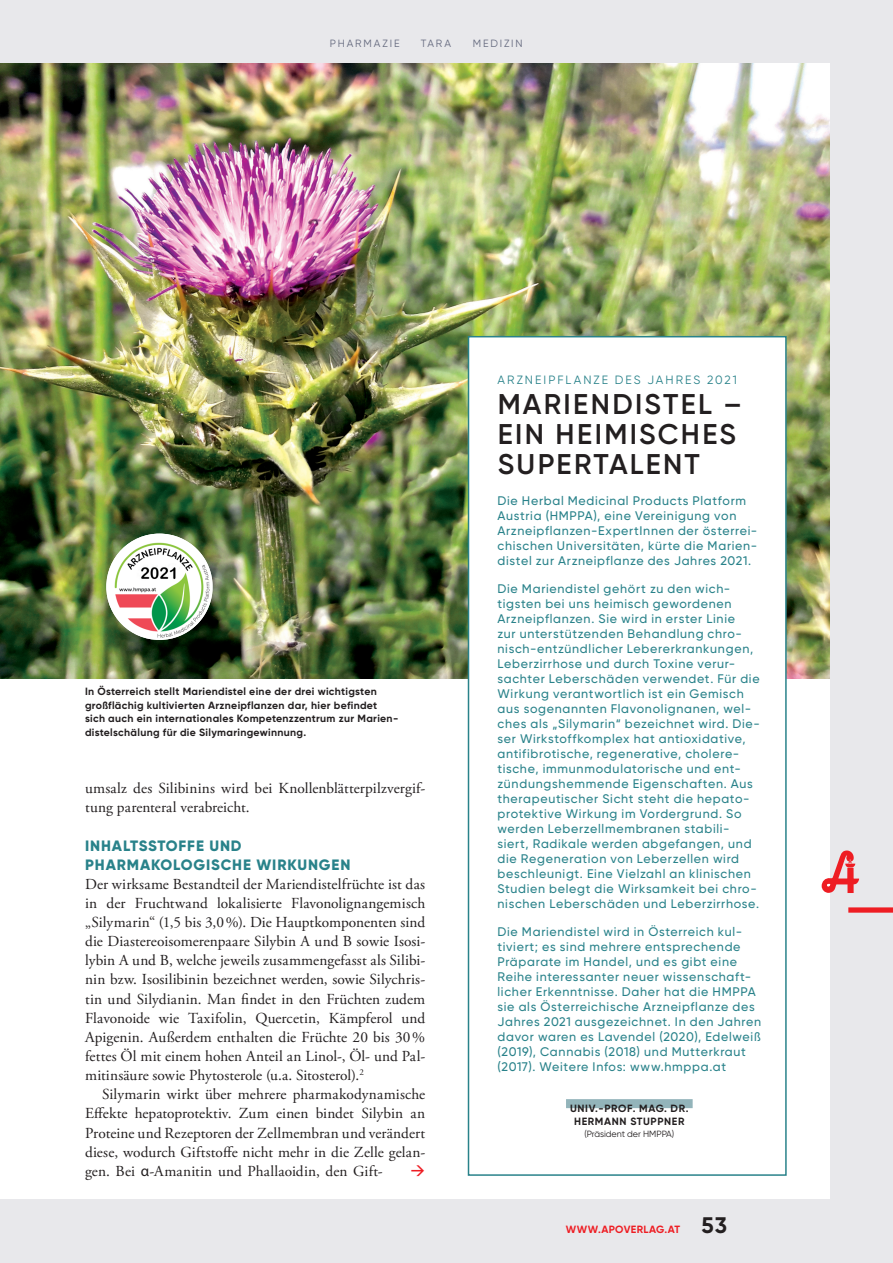
<style>
.page{position:relative;width:893px;height:1263px;background:#e8e8eb}
.page>*{position:absolute;margin:0;border:0;box-sizing:border-box;transform-origin:0 0}
.BOX_Light_Headline{font:600 28.5px/30px "Gilroy";letter-spacing:.08em;color:#231f20}
.t1{font:700 22.5px "Gilroy";color:#231f20}
.t2{font:500 18px "Gilroy";color:#ee1d23}
.Fließtext{font:15.3px/19.2px "Adobe Garamond Pro";letter-spacing:.005em;color:#231f20;text-align:justify}
.Zwischentitel_Gilroy{font:800 15px "Gilroy";letter-spacing:.06em;color:#29828a}
.BOX_Light_Fließtext{font:500 12.45px/15px "Gilroy";letter-spacing:.055em;color:#29828a}
.BOX_Light_Subhead{font:12px "Gilroy";letter-spacing:.165em;color:#29828a}
.Bildtext_Bold{font:700 10.5px/13.5px "Gilroy";letter-spacing:.03em;color:#231f20}
.Quellenverzeichnis_H{font:700 10.5px "Gilroy";letter-spacing:.06em;color:#231f20}
.t3{font:10.5px "Gilroy";letter-spacing:.175em;color:#63687d}
.t4{font:700 10.5px "Gilroy";letter-spacing:.03em;color:#ee1d23}
.Quellenverzeichnis_F{font:9px "Gilroy";letter-spacing:-.005em;color:#231f20}
.s1{font-family:"Myriad Pro"}
</style>
<div class="page">
<div style="left:0;top:64px;width:829px;height:1135px;background:#fff"></div>
<img style="left:0;top:64px;width:829px;height:614px">
<div style="left:468px;top:336px;width:319px;height:840px;background:#fff;border:2px solid #29828a"></div>
<div style="left:566px;top:1099px;width:127px;height:9px;background:#93b4ba"></div>
<img style="left:106px;top:534px;width:106px;height:106px;border-radius:52px">
<div style="left:848px;top:907px;width:45px;height:6px;background:#ee1d23"></div>
<svg style="left:822px;top:849px;width:37px;height:44px"></svg>
<p class="t3" style="left:330px;top:37px;width:71px">PHARMAZIE</p>
<p class="t3" style="left:421px;top:37px;width:32px">TARA</p>
<p class="t3" style="left:473px;top:37px;width:51px">MEDIZIN</p>
<p class="Bildtext_Bold" style="left:85px;top:685px;width:294px">In Österreich stellt Mariendistel eine der drei wichtigsten großflächig kultivierten Arzneipflanzen dar, hier befindet</p>
<p class="Bildtext_Bold" style="left:85px;top:712px;width:315px">sich auch ein internationales Kompetenzzentrum zur Marien-</p>
<p class="Bildtext_Bold" style="left:85px;top:725px;width:223px">distelschälung für die Silymaringewinnung.</p>
<p class="Fließtext" style="left:85px;top:779px;width:342px">umsalz des Silibinins wird bei Knollenblätterpilzvergif&shy;tung parenteral verabreicht.</p>
<p class="Zwischentitel_Gilroy" style="left:85px;top:836px;width:158px">INHALTSSTOFFE UND</p>
<p class="Zwischentitel_Gilroy" style="left:85px;top:855px;width:267px">PHARMAKOLOGISCHE WIRKUNGEN</p>
<p class="Fließtext" style="left:85px;top:875px;width:342px">Der wirksame Bestandteil der Mariendistelfrüchte ist das in der Fruchtwand lokalisierte Flavonolignangemisch „Silymarin“ (1,5 bis 3,0%). Die Hauptkomponenten sind die Diastereoisomerenpaare Silybin A und B sowie Isosi&shy;lybin A und B, welche jeweils zusammengefasst als Silibi&shy;nin bzw. Isosilibinin bezeichnet werden, sowie Silychris&shy;tin und Silydianin. Man findet in den Früchten zudem Flavonoide wie Taxifolin, Quercetin, Kämpferol und Apigenin. Außerdem enthalten die Früchte 20 bis 30% fettes Öl mit einem hohen Anteil an Linol-, Öl- und Pal&shy;mitinsäure sowie Phytosterole (u.a. Sitosterol).<sup>2</sup></p>
<p class="Fließtext" style="left:85px;top:1085px;width:342px;text-indent:17px">Silymarin wirkt über mehrere pharmakodynamische Effekte hepatoprotektiv. Zum einen bindet Silybin an Proteine und Rezeptoren der Zellmembran und verändert diese, wodurch Giftstoffe nicht mehr in die Zelle gelan&shy;gen. Bei <span class="s1">α</span>-Amanitin und Phallaoidin, den Gift-</p>
<p class="t2" style="left:411px;top:1160px;width:16px">→</p>
<p class="BOX_Light_Subhead" style="left:498px;top:372px;width:241px">ARZNEIPFLANZE DES JAHRES 2021</p>
<p class="BOX_Light_Headline" style="left:498px;top:389px;width:246px">MARIENDISTEL –<br>EIN HEIMISCHES</p>
<p class="BOX_Light_Headline" style="left:498px;top:449px;width:204px">SUPERTALENT</p>
<p class="BOX_Light_Fließtext" style="left:497px;top:493px;width:261px">Die Herbal Medicinal Products Platform Austria (HMPPA), eine Vereinigung von Arzneipflanzen-ExpertInnen der österrei&shy;chischen Universitäten, kürte die Marien&shy;distel zur Arzneipflanze des Jahres 2021.</p>
<p class="BOX_Light_Fließtext" style="left:497px;top:581px;width:264px">Die Mariendistel gehört zu den wich&shy;tigsten bei uns heimisch gewordenen Arzneipflanzen. Sie wird in erster Linie<br>zur unterstützenden Behandlung chro&shy;nisch-entzündlicher Lebererkrankungen, Leberzirrhose und durch Toxine verur&shy;sachter Leberschäden verwendet. Für die Wirkung verantwortlich ist ein Gemisch aus sogenannten Flavonolignanen, wel&shy;ches als „Silymarin“ bezeichnet wird. Die&shy;ser Wirkstoffkomplex hat antioxidative, antifibrotische, regenerative, cholere&shy;tische, immunmodulatorische und ent&shy;zündungshemmende Eigenschaften. Aus therapeutischer Sicht steht die hepato&shy;protektive Wirkung im Vordergrund. So werden Leberzellmembranen stabili&shy;siert, Radikale werden abgefangen, und die Regeneration von Leberzellen wird beschleunigt. Eine Vielzahl an klinischen Studien belegt die Wirksamkeit bei chro&shy;nischen Leberschäden und Leberzirrhose.</p>
<p class="BOX_Light_Fließtext" style="left:497px;top:924px;width:265px">Die Mariendistel wird in Österreich kul&shy;tiviert; es sind mehrere entsprechende Präparate im Handel, und es gibt eine Reihe interessanter neuer wissenschaft&shy;licher Erkenntnisse. Daher hat die HMPPA sie als Österreichische Arzneipflanze des Jahres 2021 ausgezeichnet. In den Jahren davor waren es Lavendel (2020), Edelweiß (2019), Cannabis (2018) und Mutterkraut (2017). Weitere Infos: www.hmppa.at</p>
<p class="Quellenverzeichnis_H" style="left:570px;top:1102px;width:120px">UNIV.-PROF. MAG. DR.</p>
<p class="Quellenverzeichnis_H" style="left:574px;top:1115px;width:112px">HERMANN STUPPNER</p>
<p class="Quellenverzeichnis_F" style="left:584px;top:1129px;width:91px">(Präsident der HMPPA)</p>
<p class="t4" style="left:566px;top:1223px;width:116px">WWW.APOVERLAG.AT</p>
<h2 class="t1" style="left:702px;top:1211px;width:27px">53</h2>
</div>
